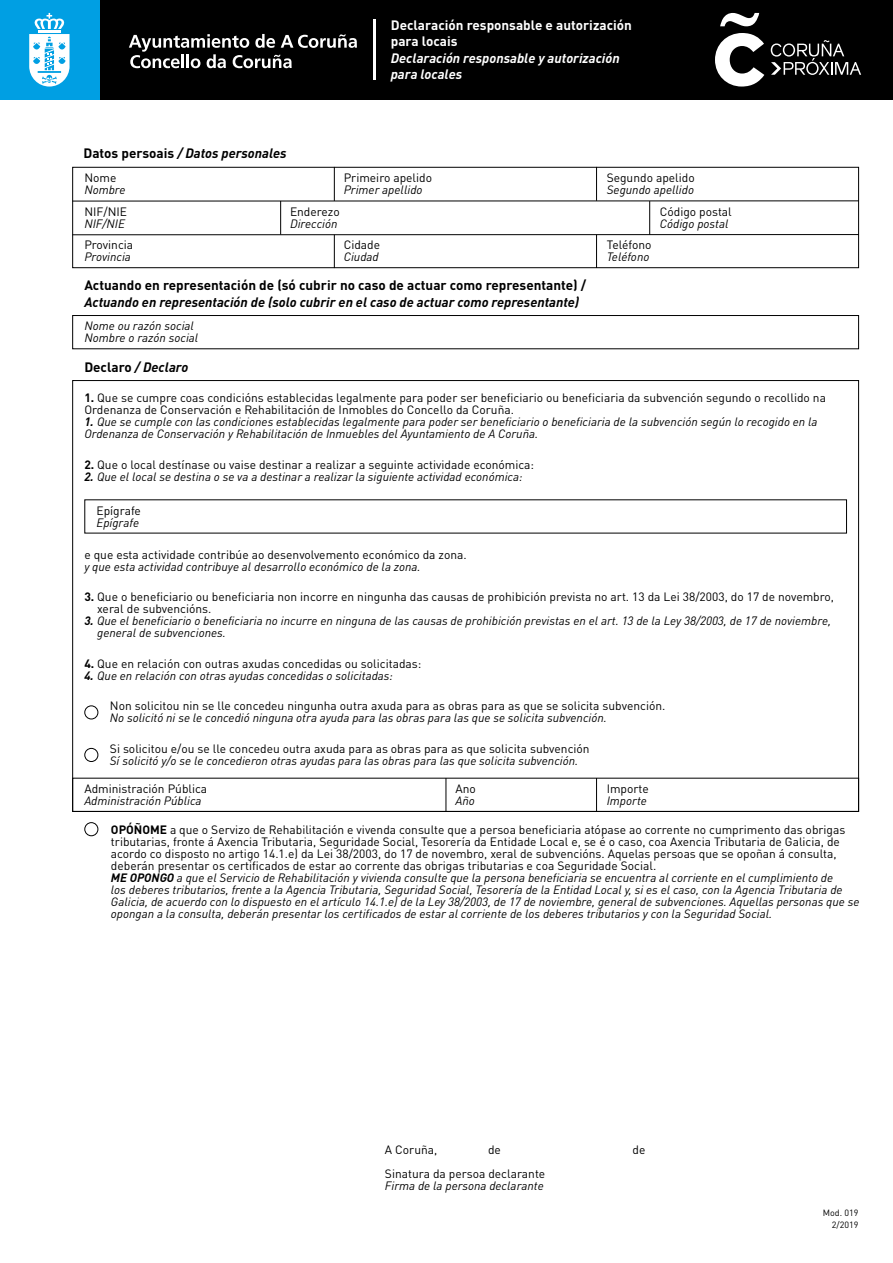
<style>
.page{position:relative;width:893px;height:1263px;background:#fff}
.page>*{position:absolute;margin:0;border:0;box-sizing:border-box;transform-origin:0 0}
.t1{font:italic 700 13.5px "DIN";color:#000}
.t2{font:700 13.5px "DIN";color:#000}
.t3{font:italic 700 13.5px/16.2px "DIN";color:#fff}
.t4{font:700 13.5px/16.2px "DIN";color:#fff}
.t5{font:italic 12px/12px "DIN";color:#000}
.t6{font:12px/12px "DIN";color:#000}
.t7{font:9px/12px "DIN";color:#000;text-align:right}
.s1{font-style:normal}
.s2{font-weight:700}
.s3{font-weight:700;font-style:normal}
</style>
<div class="page">
<div style="left:0;top:0;width:893px;height:99px;background:#000"></div>
<div style="left:0;top:0;width:99px;height:99px;background:#009fe3"></div>
<svg style="left:720px;top:13px;width:39px;height:13px"></svg>
<svg style="left:715px;top:33px;width:49px;height:54px"></svg>
<svg style="left:771px;top:40px;width:90px;height:35px"></svg>
<svg style="left:29px;top:13px;width:41px;height:74px"></svg>
<svg style="left:129px;top:34px;width:228px;height:34px"></svg>
<hr style="left:373px;top:19px;width:2px;height:61px;background:#fff">
<div style="left:72px;top:315px;width:787px;height:34px;border:1px solid #000"></div>
<div style="left:72px;top:167px;width:787px;height:101px;border:1px solid #000"></div>
<hr style="left:72px;top:200px;width:787px;height:1px;background:#000">
<hr style="left:334px;top:167px;width:1px;height:34px;background:#000">
<hr style="left:596px;top:167px;width:1px;height:34px;background:#000">
<hr style="left:280px;top:201px;width:1px;height:33px;background:#000">
<hr style="left:72px;top:234px;width:787px;height:1px;background:#000">
<hr style="left:334px;top:235px;width:1px;height:33px;background:#000">
<hr style="left:596px;top:235px;width:1px;height:33px;background:#000">
<hr style="left:649px;top:201px;width:1px;height:34px;background:#000">
<div style="left:72px;top:778px;width:787px;height:34px;border:1px solid #000"></div>
<hr style="left:446px;top:778px;width:1px;height:33px;background:#000">
<hr style="left:596px;top:778px;width:1px;height:33px;background:#000">
<div style="left:84px;top:705px;width:14px;height:14px;border:1px solid #000;border-radius:50%"></div>
<div style="left:84px;top:748px;width:14px;height:14px;border:1px solid #000;border-radius:50%"></div>
<div style="left:84px;top:822px;width:14px;height:14px;border:1px solid #000;border-radius:50%"></div>
<p class="t1" style="left:83px;top:144px;width:205px"><span class="s1">Datos persoais</span> / Datos personales</p>
<p class="t6" style="left:84px;top:172px;width:34px">Nome</p>
<p class="t5" style="left:84px;top:184px;width:43px">Nombre</p>
<p class="t4" style="left:391px;top:17px;width:243px">Declaración responsable e autorización para locais</p>
<p class="t3" style="left:391px;top:49px;width:230px">Declaración responsable y autorización para locales</p>
<p class="t6" style="left:344px;top:172px;width:90px">Primeiro apelido</p>
<p class="t5" style="left:344px;top:184px;width:80px">Primer apellido</p>
<p class="t6" style="left:607px;top:172px;width:90px">Segundo apelido</p>
<p class="t5" style="left:607px;top:184px;width:89px">Segundo apellido</p>
<p class="t6" style="left:84px;top:205px;width:44px">NIF/NIE</p>
<p class="t5" style="left:84px;top:217px;width:42px">NIF/NIE</p>
<p class="t6" style="left:84px;top:239px;width:50px">Provincia</p>
<p class="t5" style="left:84px;top:251px;width:48px">Provincia</p>
<p class="t6" style="left:290px;top:205px;width:51px">Enderezo</p>
<p class="t5" style="left:290px;top:217px;width:49px">Dirección</p>
<p class="t6" style="left:344px;top:239px;width:38px">Cidade</p>
<p class="t5" style="left:344px;top:251px;width:37px">Ciudad</p>
<p class="t6" style="left:607px;top:239px;width:46px">Teléfono</p>
<p class="t5" style="left:607px;top:251px;width:44px">Teléfono</p>
<p class="t6" style="left:660px;top:206px;width:74px">Código postal</p>
<p class="t5" style="left:660px;top:218px;width:70px">Código postal</p>
<p class="t2" style="left:84px;top:277px;width:503px">Actuando en representación de (só cubrir no caso de actuar como representante) /</p>
<p class="t1" style="left:84px;top:293px;width:496px">Actuando en representación de (solo cubrir en el caso de actuar como representante)</p>
<p class="t5" style="left:84px;top:319px;width:115px">Nome ou razón social<br>Nombre o razón social</p>
<p class="t1" style="left:84px;top:358px;width:105px"><span class="s1">Declaro</span> / Declaro</p>
<p class="t6" style="left:84px;top:392px;width:743px"><span class="s2">1.</span> Que se cumpre coas condicións establecidas legalmente para poder ser beneficiario ou beneficiaria da subvención segundo o recollido na<br>Ordenanza de Conservación e Rehabilitación de Inmobles do Concello da Coruña.</p>
<p class="t5" style="left:84px;top:416px;width:735px"><span class="s2">1.</span> Que se cumple con las condiciones establecidas legalmente para poder ser beneficiario o beneficiaria de la subvención según lo recogido en la<br>Ordenanza de Conservación y Rehabilitación de Inmuebles del Ayuntamiento de A Coruña.</p>
<p class="t6" style="left:84px;top:458px;width:451px"><span class="s2">2.</span> Que o local destínase ou vaise destinar a realizar a seguinte actividade económica:</p>
<p class="t5" style="left:84px;top:470px;width:440px"><span class="s2">2.</span> Que el local se destina o se va a destinar a realizar la siguiente actividad económica:</p>
<p class="t6" style="left:96px;top:504px;width:46px">Epígrafe</p>
<p class="t5" style="left:96px;top:516px;width:44px">Epígrafe</p>
<p class="t6" style="left:84px;top:548px;width:384px">e que esta actividade contribúe ao desenvolvemento económico da zona.</p>
<p class="t5" style="left:84px;top:560px;width:338px">y que esta actividad contribuye al desarrollo económico de la zona.</p>
<p class="t6" style="left:97px;top:591px;width:738px;text-indent:-13px"><span class="s2">3.</span> Que o beneficiario ou beneficiaria non incorre en ningunha das causas de prohibición prevista no art. 13 da Lei 38/2003, do 17 de novembro, xeral de subvencións.</p>
<p class="t5" style="left:97px;top:615px;width:735px;text-indent:-13px"><span class="s2">3.</span> Que el beneficiario o beneficiaria no incurre en ninguna de las causas de prohibición previstas en el art. 13 de la Ley 38/2003, de 17 de noviembre, general de subvenciones.</p>
<p class="t6" style="left:84px;top:657px;width:338px"><span class="s2">4.</span> Que en relación con outras axudas concedidas ou solicitadas:</p>
<p class="t5" style="left:84px;top:669px;width:310px"><span class="s2">4.</span> Que en relación con otras ayudas concedidas o solicitadas:</p>
<p class="t6" style="left:110px;top:700px;width:557px">Non solicitou nin se lle concedeu ningunha outra axuda para as obras para as que se solicita subvención.</p>
<p class="t5" style="left:110px;top:712px;width:499px">No solicitó ni se le concedió ninguna otra ayuda para las obras para las que se solicita subvención.</p>
<p class="t6" style="left:110px;top:742px;width:481px">Si solicitou e/ou se lle concedeu outra axuda para as obras para as que solicita subvención</p>
<p class="t5" style="left:110px;top:754px;width:470px">Sí solicitó y/o se le concedieron otras ayudas para las obras para las que solicita subvención.</p>
<p class="t6" style="left:84px;top:783px;width:124px">Administración Pública</p>
<p class="t5" style="left:84px;top:795px;width:119px">Administración Pública</p>
<p class="t6" style="left:455px;top:782px;width:22px">Ano</p>
<p class="t5" style="left:455px;top:794px;width:21px">Año</p>
<p class="t5" style="left:111px;top:823px;width:750px"><span class="s3">OPÓÑOME</span> <span class="s1">a que o Servizo de Rehabilitación e vivenda consulte que a persoa beneficiaria atópase ao corrente no cumprimento das obrigas tributarias, fronte á Axencia Tributaria, Seguridade Social, Tesorería da Entidade Local e, se é o caso, coa Axencia Tributaria de Galicia, de acordo co disposto no artigo 14.1.e) da Lei 38/2003, do 17 de novembro, xeral de subvencións. Aquelas persoas que se opoñan á consulta, deberán presentar os certificados de estar ao corrente das obrigas tributarias e coa Seguridade Social.<br></span><span class="s2">ME OPONGO</span> a que el Servicio de Rehabilitación y vivienda consulte que la persona beneficiaria se encuentra al corriente en el cumplimiento de<br>los deberes tributarios, frente a la Agencia Tributaria, Seguridad Social, Tesorería de la Entidad Local y, si es el caso, con la Agencia Tributaria de Galicia, de acuerdo con lo dispuesto en el artículo 14.1.e) de la Ley 38/2003, de 17 de noviembre, general de subvenciones. Aquellas personas que se opongan a la consulta, deberán presentar los certificados de estar al corriente de los deberes tributarios y con la Seguridad Social.</p>
<p class="t6" style="left:607px;top:783px;width:44px">Importe</p>
<p class="t5" style="left:607px;top:795px;width:42px">Importe</p>
<p class="t6" style="left:385px;top:1143px;width:54px">A Coruña,</p>
<p class="t6" style="left:488px;top:1143px;width:14px">de</p>
<p class="t6" style="left:632px;top:1143px;width:14px">de</p>
<p class="t6" style="left:385px;top:1167px;width:162px">Sinatura da persoa declarante</p>
<p class="t5" style="left:385px;top:1179px;width:160px">Firma de la persona declarante</p>
<p class="t7" style="left:823px;top:1207px;width:37px">Mod. 019<br>2/2019</p>
</div>
